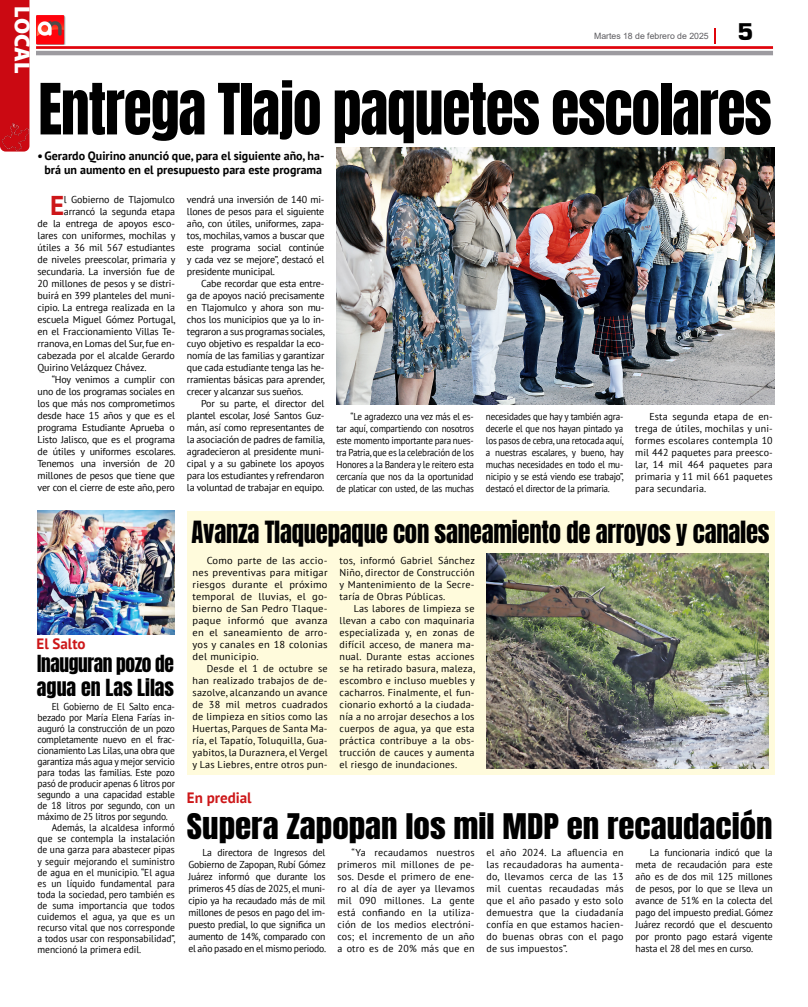
<style>
.page{position:relative;width:808px;height:1007px;background:#fff}
.page>*{position:absolute;margin:0;border:0;box-sizing:border-box;transform-origin:0 0}
.t1{font:60px "Anton";letter-spacing:-.02em;color:#000;scale:.96 1}
.t2{font:30px "Anton";color:#000;scale:1.1 1}
.t3{font:700 27.1px "PT Sans";color:#cd1719}
.t4{font:26px "Anton";letter-spacing:-.01em;color:#000;scale:.95 1}
.t5{font:900 25px "Eurostile";color:#000}
.t6{font:900 22px "Myriad Pro";letter-spacing:-.005em;color:#fff}
.t7{font:20px/24px "Anton";letter-spacing:-.02em;color:#000}
.t8{font:700 15px "PT Sans";color:#cd1719}
.t9{font:700 12px/14.4px "PT Sans";color:#000;text-align:center}
.t10{font:10px/12px "PT Sans";letter-spacing:-.01em;color:#000;text-align:justify}
.t11{font:10px "PT Sans";letter-spacing:-.01em;color:#000;scale:.95 1}
.t12{font:10px/12px "PT Sans";letter-spacing:-.01em;color:#000;text-align:justify;scale:.91 1}
.t13{font:10px/12px "PT Sans";letter-spacing:-.01em;color:#000;text-align:justify;scale:1.05 1}
.t14{font:8.7px "Arial";color:#5c5b5f}
</style>
<div class="page">
<svg style="left:36px;top:28px;width:737px;height:27px"></svg>
<img style="left:36px;top:16px;width:30px;height:29px">
<div style="left:187px;top:511px;width:587px;height:263px;background:#fffbdc"></div>
<img style="left:486px;top:553px;width:282px;height:215px">
<img style="left:38px;top:511px;width:137px;height:123px">
<img style="left:336px;top:148px;width:438px;height:256px">
<div style="left:0;top:0;width:29px;height:120px;background:#cb0912"></div>
<img style="left:0;top:120px;width:30px;height:32px">
<h3 class="t6" style="left:37px;top:6px;width:68px;rotate:90deg">LOCAL</h3>
<p class="t14" style="left:594px;top:30px;width:116px">Martes 18 de febrero de 2025</p>
<h3 class="t5" style="left:737px;top:18px;width:17px">5</h3>
<h1 class="t1" style="left:38px;top:79px;width:765px">Entrega Tlajo paquetes escolares</h1>
<p class="t9" style="left:38px;top:148px;width:288px">•Gerardo Quirino anunció que, para el siguiente año, ha&shy;brá un aumento en el presupuesto para este programa</p>
<h3 class="t3" style="left:50px;top:187px;width:16px">E</h3>
<p class="t10" style="left:64px;top:193px;width:112px">l Gobierno de Tlajomulco</p>
<p class="t10" style="left:64px;top:205px;width:112px">arrancó la segunda etapa</p>
<p class="t10" style="left:38px;top:217px;width:139px">de la entrega de apoyos esco-</p>
<p class="t10" style="left:38px;top:229px;width:139px">lares con uniformes, mochilas y</p>
<p class="t10" style="left:38px;top:241px;width:139px">útiles a 36 mil 567 estudiantes</p>
<p class="t10" style="left:38px;top:253px;width:139px">de niveles preescolar, primaria y</p>
<p class="t10" style="left:38px;top:265px;width:139px">secundaria. La inversión fue de</p>
<p class="t10" style="left:38px;top:277px;width:139px">20 millones de pesos y se distri-</p>
<p class="t10" style="left:38px;top:289px;width:139px">buirá en 399 planteles del muni-</p>
<p class="t10" style="left:38px;top:301px;width:139px">cipio. La entrega realizada en la</p>
<p class="t10" style="left:38px;top:313px;width:140px">escuela Miguel Gómez Portugal,</p>
<p class="t10" style="left:38px;top:325px;width:139px">en el Fraccionamiento Villas Te-</p>
<p class="t10" style="left:38px;top:337px;width:139px">rranova, en Lomas del Sur, fue en-</p>
<p class="t10" style="left:38px;top:349px;width:139px">cabezada por el alcalde Gerardo</p>
<p class="t10" style="left:38px;top:361px;width:111px">Quirino Velázquez Chávez.</p>
<p class="t10" style="left:52px;top:373px;width:125px">“Hoy venimos a cumplir con</p>
<p class="t10" style="left:38px;top:385px;width:139px">uno de los programas sociales en</p>
<p class="t10" style="left:38px;top:397px;width:139px">los que más nos comprometimos</p>
<p class="t10" style="left:38px;top:409px;width:139px">desde hace 15 años y que es el</p>
<p class="t10" style="left:38px;top:421px;width:139px">programa Estudiante Aprueba o</p>
<p class="t10" style="left:38px;top:433px;width:139px">Listo Jalisco, que es el programa</p>
<p class="t10" style="left:38px;top:445px;width:140px">de útiles y uniformes escolares.</p>
<p class="t10" style="left:38px;top:457px;width:139px">Tenemos una inversión de 20</p>
<p class="t10" style="left:38px;top:469px;width:139px">millones de pesos que tiene que</p>
<p class="t10" style="left:38px;top:481px;width:139px">ver con el cierre de este año, pero</p>
<h3 class="t8" style="left:36px;top:634px;width:51px">El Salto</h3>
<h3 class="t7" style="left:37px;top:652px;width:139px">Inauguran pozo de agua en Las Lilas</h3>
<p class="t11" style="left:52px;top:700px;width:131px">El Gobierno de El Salto enca-</p>
<p class="t11" style="left:38px;top:711px;width:146px">bezado por María Elena Farías in-</p>
<p class="t11" style="left:38px;top:722px;width:146px">auguró la construcción de un pozo</p>
<p class="t11" style="left:38px;top:733px;width:146px">completamente nuevo en el frac-</p>
<p class="t11" style="left:38px;top:744px;width:146px">cionamiento Las Lilas, una obra que</p>
<p class="t11" style="left:38px;top:755px;width:146px">garantiza más agua y mejor servicio</p>
<p class="t11" style="left:38px;top:766px;width:146px">para todas las familias. Este pozo</p>
<p class="t11" style="left:38px;top:777px;width:146px">pasó de producir apenas 6 litros por</p>
<p class="t11" style="left:38px;top:788px;width:146px">segundo a una capacidad estable</p>
<p class="t11" style="left:38px;top:799px;width:146px">de 18 litros por segundo, con un</p>
<p class="t11" style="left:38px;top:810px;width:139px">máximo de 25 litros por segundo.</p>
<p class="t11" style="left:52px;top:821px;width:131px">Además, la alcaldesa informó</p>
<p class="t11" style="left:38px;top:832px;width:146px">que se contempla la instalación</p>
<p class="t11" style="left:38px;top:843px;width:146px">de una garza para abastecer pipas</p>
<p class="t11" style="left:38px;top:854px;width:146px">y seguir mejorando el suministro</p>
<p class="t11" style="left:38px;top:865px;width:146px">de agua en el municipio. “El agua</p>
<p class="t11" style="left:38px;top:876px;width:146px">es un líquido fundamental para</p>
<p class="t11" style="left:38px;top:887px;width:146px">toda la sociedad, pero también es</p>
<p class="t11" style="left:38px;top:898px;width:146px">de suma importancia que todos</p>
<p class="t11" style="left:38px;top:909px;width:146px">cuidemos el agua, ya que es un</p>
<p class="t11" style="left:38px;top:920px;width:146px">recurso vital que nos corresponde</p>
<p class="t11" style="left:38px;top:931px;width:147px">a todos usar con responsabilidad”,</p>
<p class="t11" style="left:38px;top:942px;width:111px">mencionó la primera edil.</p>
<p class="t10" style="left:187px;top:193px;width:139px">vendrá una inversión de 140 mi&shy;llones de pesos para el siguiente año, con útiles, uniformes, zapa&shy;tos, mochilas, vamos a buscar que este programa social continúe y cada vez se mejore”, destacó el presidente municipal.</p>
<p class="t10" style="left:187px;top:277px;width:140px;text-indent:14px">Cabe recordar que esta entre&shy;ga de apoyos nació precisamente en Tlajomulco y ahora son mu&shy;chos los municipios que ya lo in&shy;tegraron a sus programas sociales, cuyo objetivo es respaldar la eco&shy;nomía de las familias y garantizar que cada estudiante tenga las he&shy;rramientas básicas para aprender, crecer y alcanzar sus sueños.</p>
<p class="t10" style="left:187px;top:397px;width:140px;text-indent:14px">Por su parte, el director del plantel escolar, José Santos Guz&shy;mán, así como representantes de la asociación de padres de familia, agradecieron al presidente muni&shy;cipal y a su gabinete los apoyos para los estudiantes y refrendaron la voluntad de trabajar en equipo.</p>
<p class="t12" style="left:336px;top:410px;width:153px;text-indent:14px">“Le agradezco una vez más el es&shy;tar aquí, compartiendo con nosotros este momento importante para nues&shy;tra Patria, que es la celebración de los Honores a la Bandera y le reitero esta cercanía que nos da la oportunidad de platicar con usted, de las muchas</p>
<p class="t12" style="left:486px;top:410px;width:153px">necesidades que hay y también agra&shy;decerle el que nos hayan pintado ya los pasos de cebra, una retocada aquí, a nuestras escalares, y bueno, hay muchas necesidades en todo el mu&shy;nicipio y se está viendo ese trabajo”, destacó el director de la primaria.</p>
<p class="t10" style="left:635px;top:410px;width:139px;text-indent:14px">Esta segunda etapa de en&shy;trega de útiles, mochilas y uni&shy;formes escolares contempla 10 mil 442 paquetes para preesco&shy;lar, 14 mil 464 paquetes para primaria y 11 mil 661 paquetes para secundaria.</p>
<h3 class="t4" style="left:192px;top:519px;width:610px">Avanza Tlaquepaque con saneamiento de arroyos y canales</h3>
<p class="t13" style="left:193px;top:554px;width:130px;text-indent:14px">Como parte de las accio&shy;nes preventivas para mitigar riesgos durante el próximo temporal de lluvias, el go&shy;bierno de San Pedro Tlaque&shy;paque informó que avanza en el saneamiento de arro&shy;yos y canales en 18 colonias del municipio.</p>
<p class="t10" style="left:193px;top:662px;width:136px;text-indent:14px">Desde el 1 de octubre se han realizado trabajos de de&shy;sazolve, alcanzando un avance de 38 mil metros cuadrados de limpieza en sitios como las Huertas, Parques de Santa Ma&shy;ría, el Tapatío, Toluquilla, Gua&shy;yabitos, la Duraznera, el Vergel y Las Liebres, entre otros pun-</p>
<h3 class="t8" style="left:187px;top:788px;width:66px">En predial</h3>
<p class="t10" style="left:340px;top:554px;width:137px">tos, informó Gabriel Sánchez Niño, director de Construcción y Mantenimiento de la Secre&shy;taría de Obras Públicas.</p>
<p class="t10" style="left:340px;top:602px;width:137px;text-indent:14px">Las labores de limpieza se llevan a cabo con maquinaria especializada y, en zonas de difícil acceso, de manera ma&shy;nual. Durante estas acciones se ha retirado basura, maleza, escombro e incluso muebles y cacharros. Finalmente, el fun&shy;cionario exhortó a la ciudada&shy;nía a no arrojar desechos a los cuerpos de agua, ya que esta práctica contribuye a la obs&shy;trucción de cauces y aumenta el riesgo de inundaciones.</p>
<h2 class="t2" style="left:187px;top:810px;width:534px">Supera Zapopan los mil MDP en recaudación</h2>
<p class="t10" style="left:188px;top:845px;width:139px;text-indent:14px">La directora de Ingresos del Gobierno de Zapopan, Rubí Gómez Juárez informó que durante los primeros 45 días de 2025, el muni&shy;cipio ya ha recaudado más de mil millones de pesos en pago del im&shy;puesto predial, lo que significa un aumento de 14%, comparado con el año pasado en el mismo periodo.</p>
<p class="t10" style="left:337px;top:845px;width:139px;text-indent:14px">“Ya recaudamos nuestros primeros mil millones de pe&shy;sos. Desde el primero de ene&shy;ro al día de ayer ya llevamos mil 090 millones. La gente está confiando en la utiliza&shy;ción de los medios electróni&shy;cos; el incremento de un año a otro es de 20% más que en</p>
<p class="t10" style="left:487px;top:845px;width:139px">el año 2024. La afluencia en las recaudadoras ha aumenta&shy;do, llevamos cerca de las 13 mil cuentas recaudadas más que el año pasado y esto solo demuestra que la ciudadanía confía en que estamos hacien&shy;do buenas obras con el pago de sus impuestos”.</p>
<p class="t10" style="left:636px;top:845px;width:139px;text-indent:14px">La funcionaria indicó que la meta de recaudación para este año es de dos mil 125 millones de pesos, por lo que se lleva un avance de 51% en la colecta del pago del impuesto predial. Gómez Juárez recordó que el descuento por pronto pago estará vigente hasta el 28 del mes en curso.</p>
</div>
